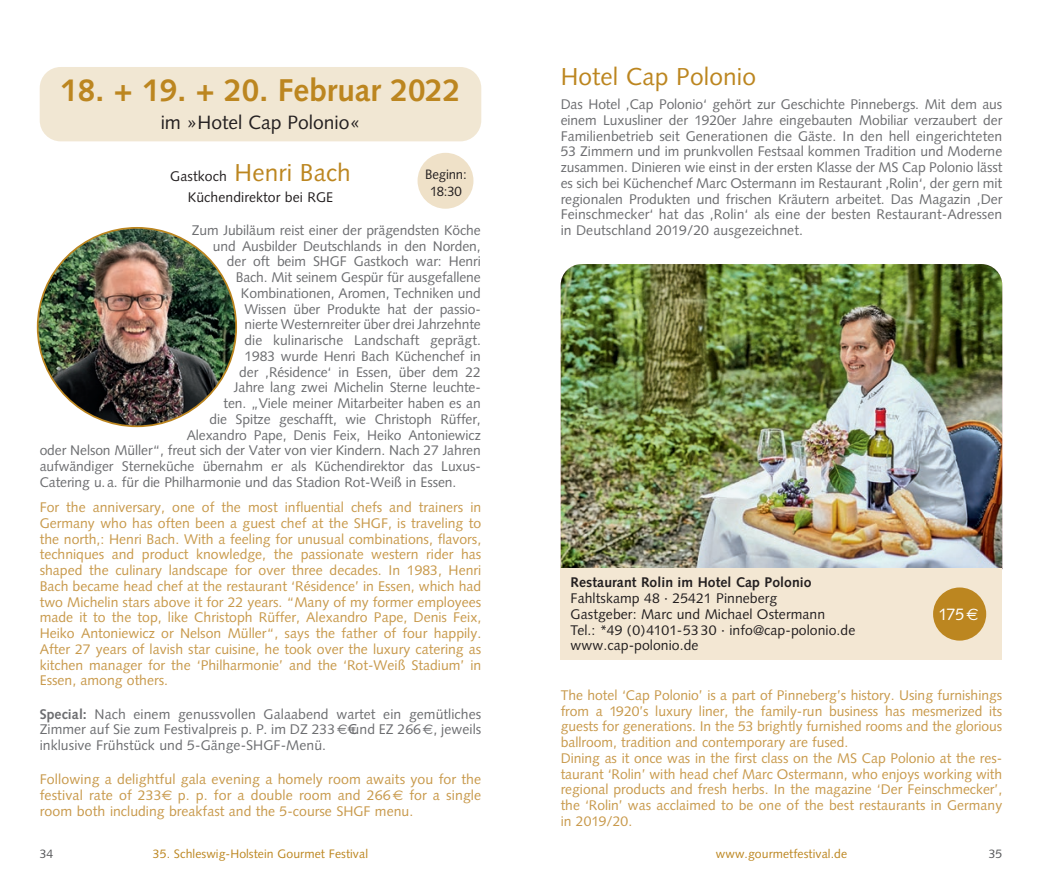
<style>
.page{position:relative;width:1042px;height:893px;background:#fff}
.page>*{position:absolute;margin:0;border:0;box-sizing:border-box;transform-origin:0 0}
.t1{font:700 31.5px "Syntax";color:#bc8620}
.t2{font:24.5px "Syntax";letter-spacing:.005em;color:#bc8620}
.t3{font:19.25px "Syntax";color:#231f20}
.t4{font:16.62px "Syntax";color:#fff}
.t5{font:14px/15.8px "Syntax";letter-spacing:-.005em;color:#6c6d70;text-align:justify}
.t6{font:14px/15.8px "Syntax";color:#c8994b;text-align:justify}
.t7{font:14px/15.8px "Syntax";letter-spacing:.005em;color:#231f20}
.t8{font:700 14px "Syntax";letter-spacing:.005em;color:#231f20}
.t9{font:13.65px/17.5px "Syntax";letter-spacing:-.01em;color:#231f20;text-align:center}
.t10{font:12.25px "Syntax";letter-spacing:.005em;color:#bc8620}
.t11{font:12.25px "Syntax";color:#57585a}
.s1{font-size:14px;color:#231f20}
.s2{font-weight:700}
.s3{font-family:"Euro Sans"}
</style>
<div class="page">
<img style="left:561px;top:264px;width:441px;height:305px">
<div style="left:561px;top:569px;width:441px;height:91px;background:#f3e7d3"></div>
<div style="left:933px;top:587px;width:53px;height:54px;background:#bc8620;border-radius:50%"></div>
<div style="left:40px;top:67px;width:441px;height:74px;background:#f1e7d3;border-radius:21px"></div>
<img style="left:38px;top:228px;width:198px;height:198px;border-radius:99px">
<div style="left:417px;top:153px;width:56px;height:56px;background:#efe1c8;border-radius:50%"></div>
<h1 class="t1" style="left:60px;top:72px;width:402px">18. + 19. + 20. Februar 2022</h1>
<h3 class="t3" style="left:161px;top:111px;width:201px">im »Hotel Cap Polonio«</h3>
<h2 class="t2" style="left:170px;top:158px;width:182px"><span class="s1">Gastkoch</span> Henri Bach</h2>
<p class="t7" style="left:188px;top:189px;width:147px">Küchendirektor bei RGE</p>
<p class="t5" style="left:192px;top:222px;width:290px">Zum Jubiläum reist einer der prägendsten Köche</p>
<p class="t5" style="left:213px;top:238px;width:269px">und Ausbilder Deutschlands in den Norden,</p>
<p class="t5" style="left:227px;top:254px;width:255px">der oft beim SHGF Gastkoch war: Henri</p>
<p class="t5" style="left:236px;top:270px;width:247px">Bach. Mit seinem Gespür für ausgefallene</p>
<p class="t5" style="left:241px;top:285px;width:241px">Kombinationen, Aromen, Techniken und</p>
<p class="t5" style="left:244px;top:301px;width:238px">Wissen über Produkte hat der passio-</p>
<p class="t5" style="left:244px;top:317px;width:238px">nierte Westernreiter über drei Jahrzehnte</p>
<p class="t5" style="left:244px;top:333px;width:238px">die kulinarische Landschaft geprägt.</p>
<p class="t5" style="left:244px;top:348px;width:238px">1983 wurde Henri Bach Küchenchef in</p>
<p class="t5" style="left:239px;top:364px;width:243px">der ‚Résidence‘ in Essen, über dem 22</p>
<p class="t5" style="left:234px;top:380px;width:248px">Jahre lang zwei Michelin Sterne leuchte-</p>
<p class="t5" style="left:223px;top:396px;width:259px">ten. „Viele meiner Mitarbeiter haben es an</p>
<p class="t5" style="left:209px;top:411px;width:273px">die Spitze geschafft, wie Christoph Rüffer,</p>
<p class="t5" style="left:187px;top:427px;width:296px">Alexandro Pape, Denis Feix, Heiko Antoniewicz</p>
<p class="t5" style="left:40px;top:443px;width:443px">oder Nelson Müller“, freut sich der Vater von vier Kindern. Nach 27 Jahren</p>
<p class="t5" style="left:40px;top:459px;width:443px">aufwändiger Sterneküche übernahm er als Küchendirektor das Luxus-</p>
<p class="t5" style="left:40px;top:474px;width:418px">Catering u.a. für die Philharmonie und das Stadion Rot-Weiß in Essen.</p>
<p class="t9" style="left:425px;top:165px;width:43px">Beginn:<br>18:30</p>
<p class="t6" style="left:40px;top:500px;width:443px">For the anniversary, one of the most influential chefs and trainers in Germany who has often been a guest chef at the SHGF, is traveling to the north,: Henri Bach. With a feeling for unusual combinations, flavors, techniques and product knowledge, the passionate western rider has shaped the culinary landscape for over three decades. In 1983, Henri Bach became head chef at the restaurant ‘Résidence’ in Essen, which had two Michelin stars above it for 22 years. “Many of my former employees made it to the top, like Christoph Rüffer, Alexandro Pape, Denis Feix, Heiko Antoniewicz or Nelson Müller“, says the father of four happily.<br>After 27 years of lavish star cuisine, he took over the luxury catering as kitchen manager for the ‘Philharmonie’ and the ‘Rot-Weiß Stadium’ in Essen, among others.</p>
<p class="t5" style="left:40px;top:706px;width:443px"><span class="s2">Special:</span> Nach einem genussvollen Galaabend wartet ein gemütliches Zimmer auf Sie zum Festivalpreis p. P. im DZ 233 <span class="s3">E</span>€und EZ 266 <span class="s3">E</span>, jeweils inklusive Frühstück und 5-Gänge-SHGF-Menü.</p>
<p class="t6" style="left:40px;top:771px;width:443px">Following a delightful gala evening a homely room awaits you for the festival rate of 233<span class="s3">E</span> p. p. for a double room and 266 <span class="s3">E</span> for a single room both including breakfast and the 5-course SHGF menu.</p>
<h2 class="t2" style="left:561px;top:62px;width:197px">Hotel Cap Polonio</h2>
<p class="t5" style="left:561px;top:97px;width:443px">Das Hotel ‚Cap Polonio‘ gehört zur Geschichte Pinnebergs. Mit dem aus einem Luxusliner der 1920er Jahre eingebauten Mobiliar verzaubert der Familienbetrieb seit Generationen die Gäste. In den hell eingerichteten 53 Zimmern und im prunkvollen Festsaal kommen Tradition und Moderne zusammen. Dinieren wie einst in der ersten Klasse der MS Cap Polonio lässt es sich bei Küchenchef Marc Ostermann im Restaurant ‚Rolin‘, der gern mit regionalen Produkten und frischen Kräutern arbeitet. Das Magazin ‚Der Feinschmecker‘ hat das ‚Rolin‘ als eine der besten Restaurant-Adressen in Deutschland 2019/20 ausgezeichnet.</p>
<p class="t8" style="left:570px;top:575px;width:242px">Restaurant Rolin im Hotel Cap Polonio</p>
<p class="t7" style="left:570px;top:590px;width:286px">Fahltskamp 48 · 25421 Pinneberg<br>Gastgeber: Marc und Michael Ostermann<br>Tel.: *49 (0)4101-5330 · info@cap-polonio.de www.cap-polonio.de</p>
<p class="t4" style="left:938px;top:605px;width:42px">175<span class="s3">E</span></p>
<p class="t6" style="left:561px;top:687px;width:443px;text-align:left">The hotel ‘Cap Polonio’ is a part of Pinneberg’s history. Using furnishings from a 1920’s luxury liner, the family-run business has mesmerized its guests for generations. In the 53 brightly furnished rooms and the glorious ballroom, tradition and contemporary are fused.<br>Dining as it once was in the first class on the MS Cap Polonio at the res&shy;taurant ‘Rolin’ with head chef Marc Ostermann, who enjoys working with regional products and fresh herbs. In the magazine ‘Der Feinschmecker’, the ‘Rolin’ was acclaimed to be one of the best restaurants in Germany in 2019/20.</p>
<p class="t11" style="left:40px;top:846px;width:15px">34</p>
<p class="t10" style="left:153px;top:846px;width:217px">35. Schleswig-Holstein Gourmet Festival</p>
<p class="t10" style="left:716px;top:846px;width:133px">www.gourmetfestival.de</p>
<p class="t11" style="left:988px;top:846px;width:15px">35</p>
</div>
